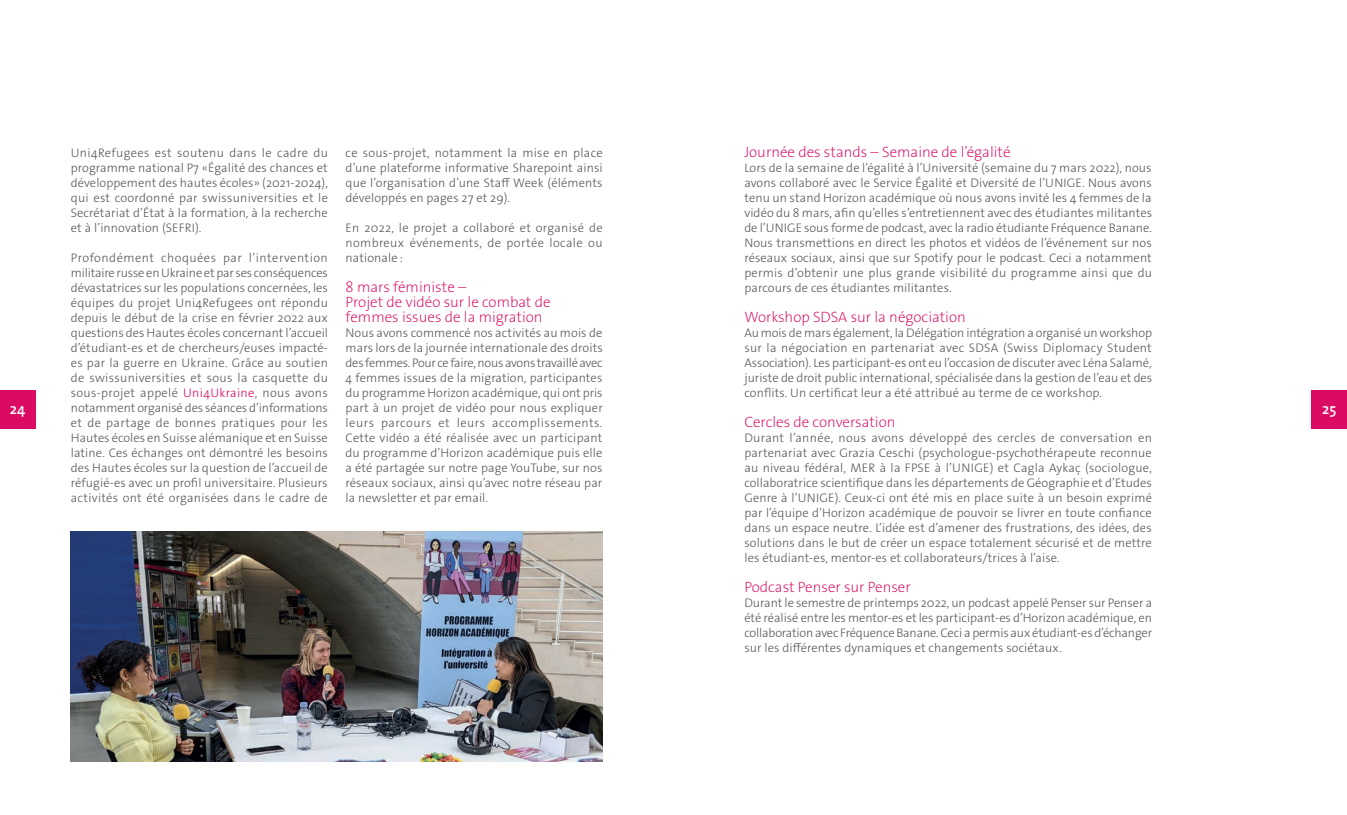
<style>
.page{position:relative;width:1347px;height:815px;background:#fff}
.page>*{position:absolute;margin:0;border:0;box-sizing:border-box;transform-origin:0 0}
.t1{font:200 15px/15px "The Sans Os F";color:#db0a62}
.t2{font:600 15px "The Sans Os F";color:#fff}
.t3{font:300 12.5px/15px "The Sans Os F";letter-spacing:.005em;color:#57585a;text-align:justify}
.s1{color:#db0a62}
</style>
<div class="page">
<img style="left:71px;top:532px;width:531px;height:230px">
<div style="left:1311px;top:390px;width:35px;height:39px;background:#db0a62"></div>
<div style="left:0;top:390px;width:35px;height:39px;background:#db0a62"></div>
<p class="t1" style="left:744px;top:144px;width:268px">Journée des stands – Semaine de l’égalité</p>
<p class="t3" style="left:744px;top:160px;width:409px">Lors de la semaine de l’égalité à l’Université (semaine du 7 mars 2022), nous avons collaboré avec le Service Égalité et Diversité de l’UNIGE. Nous avons tenu un stand Horizon académique où nous avons invité les 4 femmes de la vidéo du 8 mars, afin qu’elles s’entretiennent avec des étudiantes militantes de l’UNIGE sous forme de podcast, avec la radio étudiante Fréquence Banane.<br>Nous transmettions en direct les photos et vidéos de l’événement sur nos réseaux sociaux, ainsi que sur Spotify pour le podcast. Ceci a notamment permis d’obtenir une plus grande visibilité du programme ainsi que du parcours de ces étudiantes militantes.</p>
<p class="t1" style="left:744px;top:309px;width:223px">Workshop SDSA sur la négociation</p>
<p class="t3" style="left:744px;top:325px;width:409px">Au mois de mars également, la Délégation intégration a organisé un workshop sur la négociation en partenariat avec SDSA (Swiss Diplomacy Student Association). Les participant-es ont eu l’occasion de discuter avec Léna Salamé, juriste de droit public international, spécialisée dans la gestion de l’eau et des conflits. Un certificat leur a été attribué au terme de ce workshop.</p>
<p class="t1" style="left:744px;top:414px;width:153px">Cercles de conversation</p>
<p class="t3" style="left:744px;top:430px;width:409px">Durant l’année, nous avons développé des cercles de conversation en partenariat avec Grazia Ceschi (psychologue-psychothérapeute reconnue au niveau fédéral, MER à la FPSE à l’UNIGE) et Cagla Aykaç (sociologue, collaboratrice scientifique dans les départements de Géographie et d’Etudes Genre à l’UNIGE). Ceux-ci ont été mis en place suite à un besoin exprimé par l’équipe d’Horizon académique de pouvoir se livrer en toute confiance dans un espace neutre. L’idée est d’amener des frustrations, des idées, des solutions dans le but de créer un espace totalement sécurisé et de mettre les étudiant-es, mentor-es et collaborateurs/trices à l’aise.</p>
<p class="t1" style="left:744px;top:579px;width:168px">Podcast Penser sur Penser</p>
<p class="t3" style="left:744px;top:595px;width:409px">Durant le semestre de printemps 2022, un podcast appelé Penser sur Penser a été réalisé entre les mentor-es et les participant-es d’Horizon académique, en collaboration avec Fréquence Banane. Ceci a permis aux étudiant-es d’échanger sur les différentes dynamiques et changements sociétaux.</p>
<p class="t3" style="left:71px;top:145px;width:259px">Uni4Refugees est soutenu dans le cadre du programme national P7 «Égalité des chances et développement des hautes écoles» (2021-2024), qui est coordonné par swissuniversities et le Secrétariat d’État à la formation, à la recherche et à l’innovation (SEFRI).</p>
<p class="t3" style="left:71px;top:250px;width:259px">Profondément choquées par l’intervention militaire russe en Ukraine et par ses conséquences dévastatrices sur les populations concernées, les équipes du projet Uni4Refugees ont répondu depuis le début de la crise en février 2022 aux questions des Hautes écoles concernant l’accueil d’étudiant-es et de chercheurs/euses impacté&shy;es par la guerre en Ukraine. Grâce au soutien de swissuniversities et sous la casquette du sous-projet appelé <span class="s1">Uni4Ukraine</span>, nous avons notamment organisé des séances d’informations et de partage de bonnes pratiques pour les Hautes écoles en Suisse alémanique et en Suisse latine. Ces échanges ont démontré les besoins des Hautes écoles sur la question de l’accueil de réfugié-es avec un profil universitaire. Plusieurs activités ont été organisées dans le cadre de</p>
<p class="t3" style="left:345px;top:145px;width:259px">ce sous-projet, notamment la mise en place d’une plateforme informative Sharepoint ainsi que l’organisation d’une Staff Week (éléments développés en pages 27 et 29).</p>
<p class="t3" style="left:345px;top:220px;width:258px">En 2022, le projet a collaboré et organisé de nombreux événements, de portée locale ou nationale:</p>
<p class="t1" style="left:345px;top:279px;width:206px">8 mars féministe –<br>Projet de vidéo sur le combat de femmes issues de la migration</p>
<p class="t3" style="left:345px;top:325px;width:259px">Nous avons commencé nos activités au mois de mars lors de la journée internationale des droits des femmes. Pour ce faire, nous avons travaillé avec 4 femmes issues de la migration, participantes du programme Horizon académique, qui ont pris part à un projet de vidéo pour nous expliquer leurs parcours et leurs accomplissements.<br>Cette vidéo a été réalisée avec un participant du programme d’Horizon académique puis elle a été partagée sur notre page YouTube, sur nos réseaux sociaux, ainsi qu’avec notre réseau par la newsletter et par email.</p>
<p class="t2" style="left:10px;top:400px;width:17px">24</p>
<p class="t2" style="left:1322px;top:400px;width:16px">25</p>
</div>
